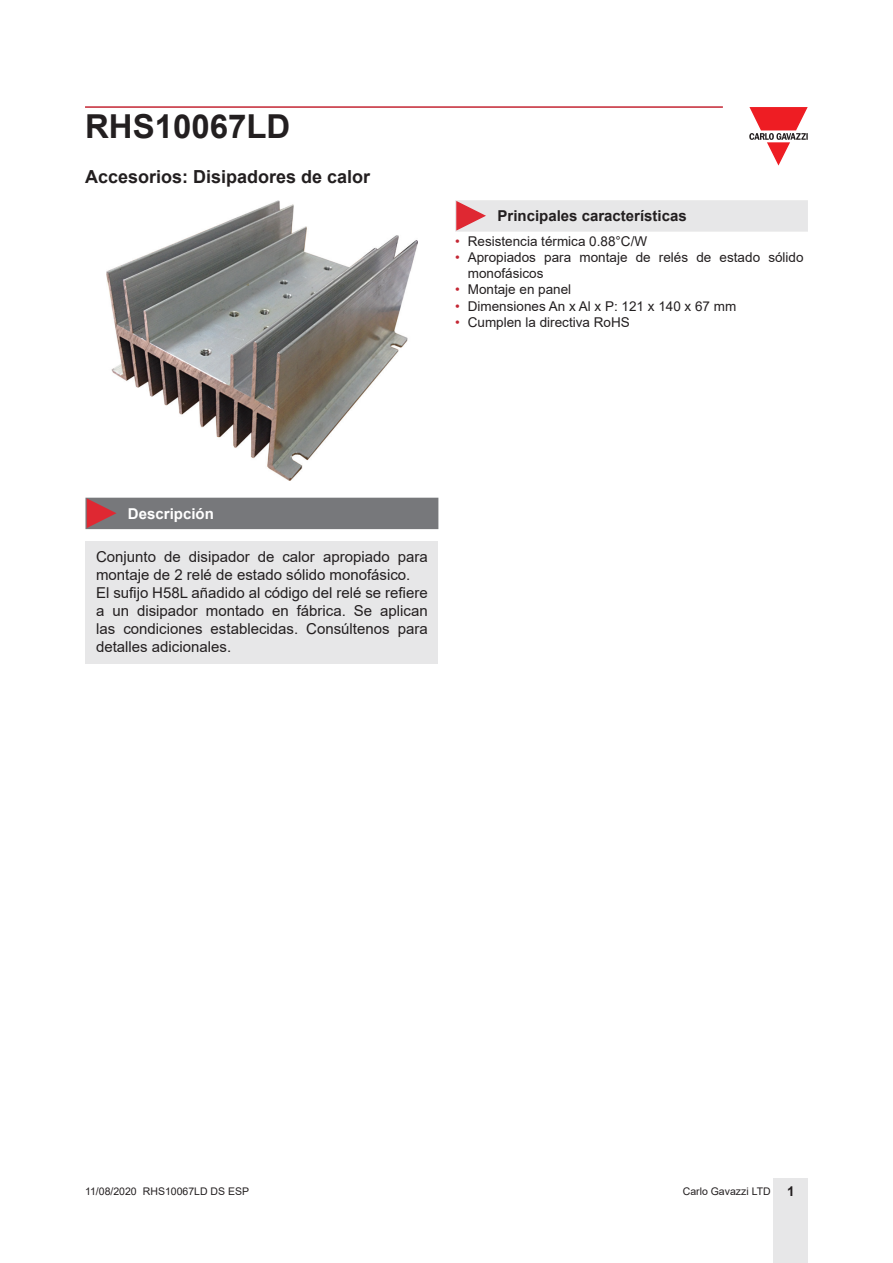
<style>
.page{position:relative;width:893px;height:1263px;background:#fff}
.page>*{position:absolute;margin:0;border:0;box-sizing:border-box;transform-origin:0 0}
.t1{font:700 33px "Arial";color:#231f20}
.Titolo02{font:700 18px "Arial";color:#231f20}
.Testo{font:15px/18px "Arial";color:#231f20}
.Titolo03{font:700 15px "Arial";color:#231f20}
.Titolo04{font:700 15px "Arial";color:#fff}
.t2{font:13.5px/16.2px "Arial";color:#231f20}
.t3{font:10.5px "Arial";color:#231f20}
.s1{color:#c42633}
.s2{font-weight:700;font-size:13.5px}
</style>
<div class="page">
<hr style="left:85px;top:106px;width:638px;height:2px;background:#c42633">
<div style="left:774px;top:1178px;width:34px;height:85px;background:#e7e7e8"></div>
<svg style="left:749px;top:107px;width:59px;height:59px"></svg>
<div style="left:85px;top:541px;width:353px;height:122px;background:#e7e7e8"></div>
<img style="left:107px;top:201px;width:310px;height:280px">
<div style="left:85px;top:498px;width:353px;height:31px;background:#77787b"></div>
<div style="left:455px;top:200px;width:353px;height:32px;background:#e7e7e8"></div>
<h1 class="t1" style="left:85px;top:103px;width:207px">RHS10067LD</h1>
<p class="Titolo02" style="left:85px;top:164px;width:287px">Accesorios: Disipadores de calor</p>
<p class="Titolo03" style="left:497px;top:206px;width:191px">Principales características</p>
<p class="t2" style="left:455px;top:233px;width:194px"><span class="s1">•</span> Resistencia térmica 0.88°C/W</p>
<p class="t2" style="left:468px;top:249px;width:337px;text-indent:-13px"><span class="s1">•</span> Apropiados para montaje de relés de estado sólido monofásicos</p>
<p class="t2" style="left:455px;top:281px;width:118px"><span class="s1">•</span> Montaje en panel</p>
<p class="t2" style="left:455px;top:298px;width:283px"><span class="s1">•</span> Dimensiones An x Al x P: 121 x 140 x 67 mm</p>
<p class="t2" style="left:455px;top:314px;width:176px"><span class="s1">•</span> Cumplen la directiva RoHS</p>
<p class="Titolo04" style="left:128px;top:503px;width:87px">Descripción</p>
<p class="Testo" style="left:96px;top:548px;width:333px">Conjunto de disipador de calor apropiado para montaje de 2 relé de estado sólido monofásico.</p>
<p class="Testo" style="left:96px;top:584px;width:333px;text-align:justify">El sufijo H58L añadido al código del relé se refiere a un disipador montado en fábrica. Se aplican las condiciones establecidas. Consúltenos para detalles adicionales.</p>
<p class="t3" style="left:85px;top:1183px;width:166px">11/08/2020 RHS10067LD DS ESP</p>
<p class="t3" style="left:683px;top:1183px;width:113px">Carlo Gavazzi LTD <span class="s2">1</span></p>
</div>
